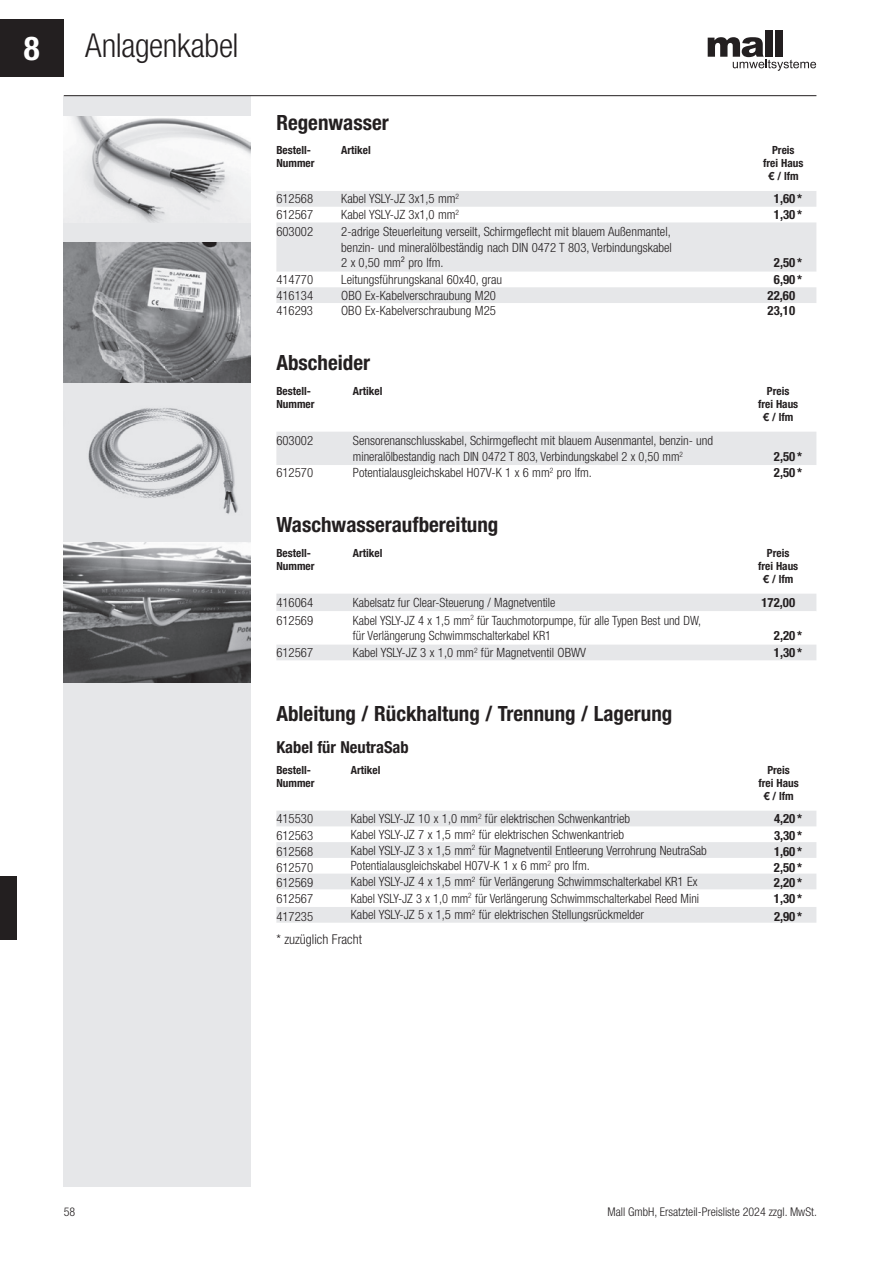
<style>
.page{position:relative;width:893px;height:1263px;background:#fff}
.page>*{position:absolute;margin:0;border:0;box-sizing:border-box;transform-origin:0 0}
.t1{font:300 condensed 33px "Helvetica Neue LT Pro";letter-spacing:-.01em;color:#231f20}
.t2{font:700 condensed 33px "Helvetica Neue LT Pro";color:#fff}
.t3{font:700 condensed 21px "Helvetica Neue LT Pro";color:#231f20}
.t4{font:700 condensed 16.5px "Helvetica Neue LT Pro";color:#231f20}
.t5{font:300 condensed 13.5px "Helvetica Neue LT Pro";color:#231f20}
.t6{font:300 condensed 12.75px/15.8px "Helvetica Neue LT Pro";color:#231f20}
.t7{font:700 condensed 12.75px "Helvetica Neue LT Pro";color:#231f20}
.t8{font:300 condensed 12px "Helvetica Neue LT Pro";color:#231f20}
.t9{font:700 condensed 11.25px/12.8px "Helvetica Neue LT Pro";color:#231f20}
.s1{font-family:"Helvetica Neue LT Std";font-stretch:normal}
</style>
<div class="page">
<div style="left:64px;top:96px;width:187px;height:1090px;background:#e6e7e9"></div>
<div style="left:0;top:19px;width:64px;height:58px;background:#231f20"></div>
<div style="left:0;top:876px;width:17px;height:64px;background:#231f20"></div>
<div style="left:765px;top:30px;width:8px;height:27px;background:#231f20"></div>
<div style="left:776px;top:30px;width:7px;height:27px;background:#231f20"></div>
<svg style="left:708px;top:37px;width:108px;height:34px"></svg>
<hr style="left:64px;top:95px;width:752px;height:1px;background:#231f20">
<svg style="left:276px;top:191px;width:540px;height:112px;fill:#e6e7e9"></svg>
<div style="left:276px;top:432px;width:540px;height:33px;background:#e6e7e9"></div>
<svg style="left:276px;top:594px;width:540px;height:66px"></svg>
<svg style="left:276px;top:811px;width:540px;height:112px;fill:#e6e7e9"></svg>
<img style="left:64px;top:116px;width:187px;height:106px">
<img style="left:64px;top:242px;width:187px;height:141px">
<img style="left:88px;top:408px;width:150px;height:106px">
<img style="left:64px;top:542px;width:187px;height:140px">
<h1 class="t2" style="left:24px;top:28px;width:17px">8</h1>
<h1 class="t1" style="left:85px;top:26px;width:155px">Anlagenkabel</h1>
<h2 class="t3" style="left:276px;top:110px;width:114px">Regenwasser</h2>
<p class="t9" style="left:276px;top:144px;width:40px">Bestell-<br>Nummer</p>
<p class="t9" style="left:341px;top:144px;width:31px">Artikel</p>
<p class="t9" style="left:763px;top:144px;width:42px;text-align:center">Preis frei Haus <span class="s1">€</span> / lfm</p>
<p class="t6" style="left:276px;top:191px;width:38px">612568</p>
<p class="t6" style="left:341px;top:191px;width:119px">Kabel YSLY-JZ 3x1,5 mm<sup>2</sup></p>
<p class="t7" style="left:774px;top:191px;width:29px">1,60 *</p>
<p class="t6" style="left:276px;top:207px;width:38px">612567</p>
<p class="t6" style="left:341px;top:207px;width:119px">Kabel YSLY-JZ 3x1,0 mm<sup>2</sup></p>
<p class="t7" style="left:774px;top:207px;width:29px">1,30 *</p>
<p class="t6" style="left:276px;top:223px;width:38px">603002</p>
<p class="t6" style="left:341px;top:223px;width:332px;text-align:justify">2-adrige Steuerleitung verseilt, Schirmgeflecht mit blauem Außenmantel, benzin- und mineralölbeständig nach DIN 0472 T 803, Verbindungskabel 2 x 0,50 mm² pro lfm.</p>
<p class="t7" style="left:774px;top:255px;width:29px">2,50 *</p>
<p class="t6" style="left:276px;top:271px;width:38px">414770</p>
<p class="t6" style="left:341px;top:271px;width:163px">Leitungsführungskanal 60x40, grau</p>
<p class="t7" style="left:774px;top:272px;width:29px">6,90 *</p>
<p class="t6" style="left:276px;top:287px;width:38px">416134</p>
<p class="t6" style="left:341px;top:287px;width:156px">OBO Ex-Kabelverschraubung M20</p>
<p class="t7" style="left:768px;top:288px;width:29px">22,60</p>
<p class="t6" style="left:276px;top:303px;width:38px">416293</p>
<p class="t6" style="left:341px;top:303px;width:156px">OBO Ex-Kabelverschraubung M25</p>
<p class="t7" style="left:768px;top:303px;width:29px">23,10</p>
<h2 class="t3" style="left:276px;top:350px;width:95px">Abscheider</h2>
<p class="t9" style="left:276px;top:385px;width:40px">Bestell-<br>Nummer</p>
<p class="t9" style="left:353px;top:385px;width:31px">Artikel</p>
<p class="t9" style="left:758px;top:385px;width:42px;text-align:center">Preis frei Haus <span class="s1">€</span> / lfm</p>
<p class="t6" style="left:276px;top:432px;width:38px">603002</p>
<p class="t6" style="left:353px;top:432px;width:362px">Sensorenanschlusskabel, Schirmgeflecht mit blauem Ausenmantel, benzin- und mineralölbestandig nach DIN 0472 T 803, Verbindungskabel 2 x 0,50 mm<sup>2</sup></p>
<p class="t7" style="left:774px;top:449px;width:29px">2,50 *</p>
<p class="t6" style="left:276px;top:465px;width:38px">612570</p>
<p class="t6" style="left:353px;top:465px;width:240px">Potentialausgleichskabel H07V-K 1 x 6 mm<sup>2</sup> pro lfm.</p>
<p class="t7" style="left:774px;top:465px;width:29px">2,50 *</p>
<h2 class="t3" style="left:276px;top:512px;width:223px">Waschwasseraufbereitung</h2>
<p class="t9" style="left:276px;top:547px;width:40px">Bestell-<br>Nummer</p>
<p class="t9" style="left:353px;top:547px;width:31px">Artikel</p>
<p class="t9" style="left:758px;top:547px;width:42px;text-align:center">Preis frei Haus <span class="s1">€</span> / lfm</p>
<p class="t6" style="left:276px;top:594px;width:38px">416064</p>
<p class="t6" style="left:353px;top:594px;width:204px">Kabelsatz fur Clear-Steuerung / Magnetventile</p>
<p class="t7" style="left:761px;top:595px;width:35px">172,00</p>
<p class="t6" style="left:276px;top:612px;width:38px">612569</p>
<p class="t6" style="left:353px;top:612px;width:350px">Kabel YSLY-JZ 4 x 1,5 mm<sup>2</sup> für Tauchmotorpumpe, für alle Typen Best und DW, für Verlängerung Schwimmschalterkabel KR1</p>
<p class="t7" style="left:774px;top:628px;width:29px">2,20 *</p>
<p class="t6" style="left:276px;top:644px;width:38px">612567</p>
<p class="t6" style="left:353px;top:644px;width:235px">Kabel YSLY-JZ 3 x 1,0 mm<sup>2</sup> für Magnetventil OBWV</p>
<p class="t7" style="left:774px;top:645px;width:29px">1,30 *</p>
<h2 class="t3" style="left:276px;top:700px;width:397px">Ableitung / Rückhaltung / Trennung / Lagerung</h2>
<p class="t4" style="left:276px;top:737px;width:134px">Kabel für NeutraSab</p>
<p class="t9" style="left:276px;top:764px;width:40px">Bestell-<br>Nummer</p>
<p class="t9" style="left:351px;top:764px;width:31px">Artikel</p>
<p class="t9" style="left:758px;top:764px;width:42px;text-align:center">Preis frei Haus <span class="s1">€</span> / lfm</p>
<p class="t6" style="left:276px;top:811px;width:38px">415530</p>
<p class="t6" style="left:351px;top:811px;width:281px">Kabel YSLY-JZ 10 x 1,0 mm<sup>2</sup> für elektrischen Schwenkantrieb</p>
<p class="t7" style="left:774px;top:811px;width:29px">4,20 *</p>
<p class="t6" style="left:276px;top:828px;width:38px">612563</p>
<p class="t6" style="left:351px;top:826px;width:275px">Kabel YSLY-JZ 7 x 1,5 mm<sup>2</sup> für elektrischen Schwenkantrieb</p>
<p class="t7" style="left:774px;top:828px;width:29px">3,30 *</p>
<p class="t6" style="left:276px;top:843px;width:38px">612568</p>
<p class="t6" style="left:351px;top:842px;width:358px">Kabel YSLY-JZ 3 x 1,5 mm<sup>2</sup> für Magnetventil Entleerung Verrohrung NeutraSab</p>
<p class="t7" style="left:774px;top:844px;width:29px">1,60 *</p>
<p class="t6" style="left:276px;top:859px;width:38px">612570</p>
<p class="t6" style="left:351px;top:858px;width:240px">Potentialausgleichskabel H07V-K 1 x 6 mm<sup>2</sup> pro lfm.</p>
<p class="t7" style="left:774px;top:859px;width:29px">2,50 *</p>
<p class="t6" style="left:276px;top:875px;width:38px">612569</p>
<p class="t6" style="left:351px;top:873px;width:348px">Kabel YSLY-JZ 4 x 1,5 mm<sup>2</sup> für Verlängerung Schwimmschalterkabel KR1 Ex</p>
<p class="t7" style="left:774px;top:875px;width:29px">2,20 *</p>
<p class="t6" style="left:276px;top:890px;width:38px">612567</p>
<p class="t6" style="left:351px;top:890px;width:350px">Kabel YSLY-JZ 3 x 1,0 mm<sup>2</sup> für Verlängerung Schwimmschalterkabel Reed Mini</p>
<p class="t7" style="left:774px;top:890px;width:29px">1,30 *</p>
<p class="t6" style="left:276px;top:908px;width:38px">417235</p>
<p class="t6" style="left:351px;top:907px;width:295px">Kabel YSLY-JZ 5 x 1,5 mm<sup>2</sup> für elektrischen Stellungsrückmelder</p>
<p class="t7" style="left:774px;top:908px;width:29px">2,90 *</p>
<p class="t5" style="left:276px;top:932px;width:87px">* zuzüglich Fracht</p>
<p class="t8" style="left:64px;top:1204px;width:13px">58</p>
<p class="t8" style="left:607px;top:1204px;width:211px">Mall GmbH, Ersatzteil-Preisliste 2024 zzgl. MwSt.</p>
</div>
